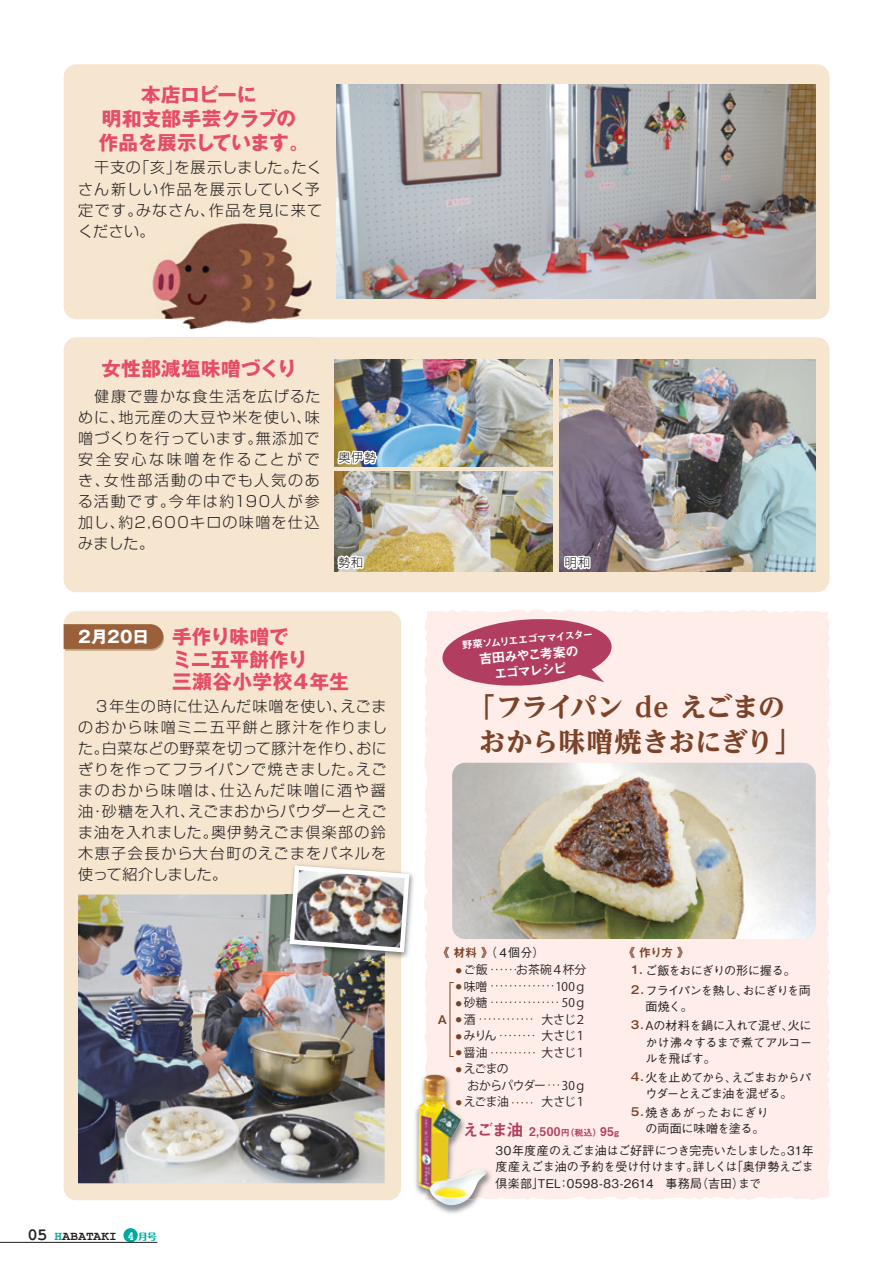
<style>
.page{position:relative;width:893px;height:1263px;background:#fff}
.page>*{position:absolute;margin:0;border:0;box-sizing:border-box;transform-origin:0 0}
.t1{font:800 27px/34.5px "UD Reimin Pro";letter-spacing:-.025em;color:#7b4429}
.t2{font:700 19.5px/22.5px "Gothic MB101 Pro";letter-spacing:.005em;color:#e54d64}
.t3{font:700 17.25px "Courier New";color:#231f20}
.t4{font:700 16.5px "Gothic MB101 Pro";letter-spacing:.005em;color:#fff}
.t5{font:16.5px "Midashi Go Pro MB31";color:#b13e60}
.t6{font:300 15px/21px "Shin Go Pro";letter-spacing:.075em;color:#231f20}
.t7{font:300 15px "Shin Go Pro";letter-spacing:.045em;color:#231f20}
.t8{font:300 15px/21px "Shin Go Pro";letter-spacing:.04em;color:#231f20}
.t9{font:300 15px "Shin Go Pro";letter-spacing:.17em;color:#231f20}
.t10{font:300 15px "Shin Go Pro";letter-spacing:.12em;color:#231f20}
.t11{font:300 15px "Shin Go Pro";letter-spacing:.105em;color:#231f20}
.t12{font:300 15px "Shin Go Pro";letter-spacing:.015em;color:#231f20}
.t13{font:13.5px/16.5px "Midashi Go Pro MB31";color:#fff;text-align:center}
.t14{font:700 12.75px "Courier New";letter-spacing:.02em;color:#231f20}
.t15{font:700 12.75px "Courier New";color:#fff;scale:.9 1}
.t16{font:500 12px/16.5px "Gothic BBB Pro";letter-spacing:-.025em;color:#231f20}
.t17{font:12px/16.5px "Koz Go Pro";letter-spacing:-.045em;color:#231f20;text-align:right}
.t18{font:500 12px/16.5px "Gothic BBB Pro";letter-spacing:-.075em;color:#231f20}
.t19{font:500 12px/16.5px "Gothic BBB Pro";letter-spacing:.02em;color:#231f20}
.t20{font:500 12px/20px "Gothic BBB Pro";letter-spacing:-.045em;color:#231f20}
.t21{font:500 12px "Gothic BBB Pro";letter-spacing:.03em;color:#231f20}
.t22{font:500 12px/16.5px "Gothic BBB Pro";letter-spacing:-.06em;color:#231f20}
.t23{font:500 12px "Gothic BBB Pro";letter-spacing:-.065em;color:#231f20}
.t24{font:12px "Midashi Go Pro MB31";color:#b13e60}
.t25{font:300 12px "Shin Go Pro";letter-spacing:.085em;color:#231f20}
.t26{font:12px "Midashi Go Pro MB31";color:#7b4429}
.t27{font:10.5px "Midashi Go Pro MB31";color:#fff}
.t28{font:9px "Midashi Go Pro MB31";color:#b13e60}
.t29{font:800 9px "Maru Fo Pro";color:#00a99d}
.t30{font:500 6px "Gothic BBB Pro";color:#7b4429}
.s1{color:#00a99d}
.s2{font-family:"Midashi Go Pro MB31";font-weight:400;color:#7b4429}
</style>
<div class="page">
<div style="left:64px;top:611px;width:337px;height:589px;background:#f6e5cf;border-radius:13px"></div>
<div style="left:64px;top:64px;width:765px;height:255px;background:#f6e5cf;border-radius:13px"></div>
<div style="left:64px;top:337px;width:765px;height:255px;background:#f6e5cf;border-radius:13px"></div>
<div style="left:424px;top:609px;width:406px;height:591px;background:#feede8"></div>
<img style="left:415px;top:1107px;width:58px;height:107px">
<img style="left:424px;top:1071px;width:70px;height:129px">
<img style="left:418px;top:1074px;width:69px;height:131px">
<img style="left:452px;top:763px;width:364px;height:176px">
<img style="left:337px;top:85px;width:479px;height:213px">
<img style="left:78px;top:894px;width:307px;height:289px">
<img style="left:152px;top:223px;width:160px;height:107px">
<img style="left:385px;top:874px;width:29px;height:86px">
<img style="left:284px;top:894px;width:101px;height:67px">
<img style="left:287px;top:864px;width:125px;height:91px">
<img style="left:559px;top:359px;width:257px;height:212px">
<img style="left:335px;top:359px;width:218px;height:107px">
<img style="left:335px;top:472px;width:218px;height:99px">
<svg style="left:441px;top:616px;width:172px;height:73px;background:#c77288"></svg>
<svg style="left:492px;top:969px;width:24px;height:1px"></svg>
<svg style="left:492px;top:985px;width:61px;height:1px"></svg>
<svg style="left:492px;top:1052px;width:42px;height:1px"></svg>
<svg style="left:513px;top:1102px;width:23px;height:1px"></svg>
<svg style="left:549px;top:1084px;width:11px;height:2px"></svg>
<svg style="left:492px;top:1001px;width:67px;height:2px"></svg>
<svg style="left:480px;top:1018px;width:56px;height:2px"></svg>
<svg style="left:501px;top:1035px;width:35px;height:1px"></svg>
<svg style="left:64px;top:624px;width:100px;height:27px;background:#9f6a45"></svg>
<svg style="left:563px;top:547px;width:29px;height:25px"></svg>
<svg style="left:334px;top:547px;width:31px;height:24px"></svg>
<svg style="left:335px;top:443px;width:44px;height:24px"></svg>
<div style="left:124px;top:1229px;width:13px;height:13px;background:#00a99d;border-radius:50%"></div>
<div style="left:123px;top:1228px;width:15px;height:14px;border:2px solid #00a99d;border-radius:50%"></div>
<hr style="left:0;top:1242px;width:157px;height:1px;background:#231f20">
<h2 class="t2" style="left:99px;top:80px;width:211px;line-height:24px;text-align:center">本店ロビーに<br>明和支部手芸クラブの作品を展示しています。</h2>
<p class="t6" style="left:134px;top:155px;width:48px">「亥」</p>
<p class="t6" style="left:78px;top:155px;width:64px">　干支の</p>
<p class="t6" style="left:78px;top:176px;width:243px">さん新しい作品を展示していく予</p>
<p class="t6" style="left:209px;top:197px;width:115px">作品を見に来て</p>
<p class="t6" style="left:292px;top:155px;width:31px">たく</p>
<p class="t12" style="left:174px;top:155px;width:125px">を展示しました。</p>
<p class="t6" style="left:78px;top:197px;width:78px">定です。ください。</p>
<p class="t6" style="left:136px;top:197px;width:81px">みなさん、</p>
<h2 class="t2" style="left:101px;top:355px;width:197px">女性部減塩味噌づくり</h2>
<p class="t6" style="left:78px;top:384px;width:244px;text-align:right">　健康で豊かな食生活を広げるた地元産の大豆や米を使い 味、</p>
<p class="t6" style="left:78px;top:405px;width:48px">めに、</p>
<p class="t7" style="left:78px;top:426px;width:186px">噌づくりを行っています。</p>
<p class="t9" style="left:78px;top:447px;width:243px">安全安心な味噌を作ることがで</p>
<p class="t10" style="left:104px;top:468px;width:218px">女性部活動の中でも人気のあ</p>
<p class="t6" style="left:256px;top:426px;width:65px">無添加で</p>
<p class="t6" style="left:78px;top:468px;width:33px">き、</p>
<p class="t11" style="left:169px;top:489px;width:152px">今年は約190人が参</p>
<p class="t6" style="left:78px;top:489px;width:243px">る活動です。<br>加し 約、 2,600キロの味噌を仕込みました。</p>
<p class="t25" style="left:338px;top:448px;width:40px">奥伊勢</p>
<p class="t25" style="left:338px;top:553px;width:26px">勢和</p>
<p class="t4" style="left:78px;top:623px;width:72px">2月20日</p>
<h2 class="t2" style="left:172px;top:623px;width:178px">手作り味噌で<br>ミニ五平餅作り<br>三瀬谷小学校４年生</h2>
<p class="t6" style="left:78px;top:694px;width:271px">　３年生の時に仕込んだ味噌を使い、</p>
<p class="t6" style="left:78px;top:715px;width:310px">のおから味噌ミニ五平餅と豚汁を作りまし</p>
<p class="t6" style="left:356px;top:736px;width:32px">おに</p>
<p class="t6" style="left:341px;top:694px;width:47px">えごま</p>
<p class="t7" style="left:102px;top:736px;width:263px">白菜などの野菜を切って豚汁を作り、</p>
<p class="t6" style="left:78px;top:736px;width:32px">た。</p>
<p class="t6" style="left:220px;top:757px;width:167px;text-indent:-141px">ぎりを作ってフライパンで焼きました。<br>仕込んだ味噌に酒や醤</p>
<p class="t6" style="left:356px;top:757px;width:32px">えご</p>
<p class="t8" style="left:188px;top:778px;width:199px;text-indent:-110px">まのおから味噌は、<br>えごまおからパウダーとえご</p>
<p class="t6" style="left:78px;top:799px;width:16px">油</p>
<p class="t6" style="left:102px;top:799px;width:95px">砂糖を入れ、</p>
<p class="t6" style="left:90px;top:799px;width:17px">・</p>
<p class="t6" style="left:211px;top:820px;width:176px">奥伊勢えごま倶楽部の鈴</p>
<p class="t6" style="left:78px;top:820px;width:309px">ま油を入れました。<br>木恵子会長から大台町のえごまをパネルを使って紹介しました。</p>
<p class="t3" style="left:28px;top:1224px;width:22px">05</p>
<p class="t14" style="left:55px;top:1228px;width:64px"><span class="s1">H</span>ABATAKI</p>
<p class="t15" style="left:127px;top:1228px;width:9px">4</p>
<p class="t29" style="left:138px;top:1230px;width:20px">月号</p>
<p class="t25" style="left:565px;top:553px;width:27px">明和</p>
<p class="t27" style="left:461px;top:637px;width:133px;rotate:-5deg">野菜ソムリエエゴママイスター</p>
<p class="t13" style="left:478px;top:649px;width:102px;rotate:-5deg">吉田みやこ考案のエゴマレシピ</p>
<h1 class="t1" style="left:479px;top:689px;width:324px;text-indent:-11px">「フライパン de えごまのおから味噌焼きおにぎり「</h1>
<p class="t16" style="left:437px;top:943px;width:108px"><span class="s2">《材料》</span>（４個分(</p>
<p class="t26" style="left:438px;top:1009px;width:11px">A</p>
<p class="t17" style="left:464px;top:962px;width:25px">ご飯</p>
<p class="t17" style="left:516px;top:962px;width:72px">お茶碗４杯分<br>100ｇ<br>50ｇ<br>大さじ２<br>大さじ１<br>大さじ１</p>
<p class="t17" style="left:542px;top:1077px;width:46px">30ｇ<br>大さじ１</p>
<p class="t30" style="left:456px;top:965px;width:7px">●</p>
<p class="t17" style="left:464px;top:978px;width:25px">味噌</p>
<p class="t30" style="left:456px;top:982px;width:7px">●</p>
<p class="t17" style="left:464px;top:995px;width:25px">砂糖</p>
<p class="t30" style="left:456px;top:998px;width:7px">●</p>
<p class="t17" style="left:464px;top:1011px;width:13px">酒</p>
<p class="t30" style="left:456px;top:1015px;width:7px">●</p>
<p class="t17" style="left:464px;top:1028px;width:34px">みりん</p>
<p class="t30" style="left:456px;top:1031px;width:7px">●</p>
<p class="t17" style="left:464px;top:1044px;width:25px">醤油</p>
<p class="t30" style="left:456px;top:1048px;width:7px">●</p>
<p class="t17" style="left:464px;top:1061px;width:46px">えごまの</p>
<p class="t30" style="left:456px;top:1064px;width:7px">●</p>
<p class="t17" style="left:464px;top:1077px;width:84px;text-align:left;text-indent:-8px">　おからパウダーえごま油</p>
<p class="t30" style="left:456px;top:1097px;width:7px">●</p>
<p class="t5" style="left:462px;top:1116px;width:62px">えごま油</p>
<p class="t24" style="left:529px;top:1122px;width:33px">2,500</p>
<p class="t24" style="left:600px;top:1122px;width:15px">95</p>
<p class="t28" style="left:561px;top:1125px;width:42px">（円税込）</p>
<p class="t28" style="left:614px;top:1125px;width:7px">g</p>
<p class="t26" style="left:623px;top:943px;width:68px">《作り方《</p>
<p class="t20" style="left:742px;top:959px;width:70px;text-indent:-113px"><span class="s2">１.</span> ご飯をおにぎりの形に握る。<br>おにぎりを両</p>
<p class="t22" style="left:646px;top:980px;width:104px;text-indent:-16px"><span class="s2">２.</span> フライパンを熱し、面焼く。</p>
<p class="t16" style="left:646px;top:1016px;width:168px;text-indent:-16px"><span class="s2">３.</span> Aの材料を鍋に入れて混ぜ、<br>かけ沸々するまで煮てアルコールを飛ばす。</p>
<p class="t16" style="left:788px;top:1016px;width:25px">火に</p>
<p class="t23" style="left:731px;top:1067px;width:81px">えごまおからパ</p>
<p class="t18" style="left:646px;top:1067px;width:149px;text-indent:-16px"><span class="s2">４.</span> 火を止めてから、<br>ウダーとえごま油を混ぜる。</p>
<p class="t19" style="left:646px;top:1103px;width:125px;text-indent:-16px"><span class="s2">５.</span>焼きあがったおにぎりの両面に味噌を塗る。</p>
<p class="t16" style="left:693px;top:1140px;width:122px;text-indent:-197px">30年度産のえごま油はご好評につき完売いたしました。<br>詳しくは｢奥伊勢えごま</p>
<p class="t16" style="left:787px;top:1140px;width:28px">31年</p>
<p class="t16" style="left:496px;top:1157px;width:205px">度産えごま油の予約を受け付けます。</p>
<p class="t16" style="left:696px;top:1173px;width:50px">（吉田）</p>
<p class="t16" style="left:496px;top:1173px;width:67px">倶楽部｣TEL</p>
<p class="t21" style="left:558px;top:1173px;width:146px">：0598-83-2614　事務局</p>
<p class="t16" style="left:738px;top:1173px;width:25px">まで</p>
</div>
